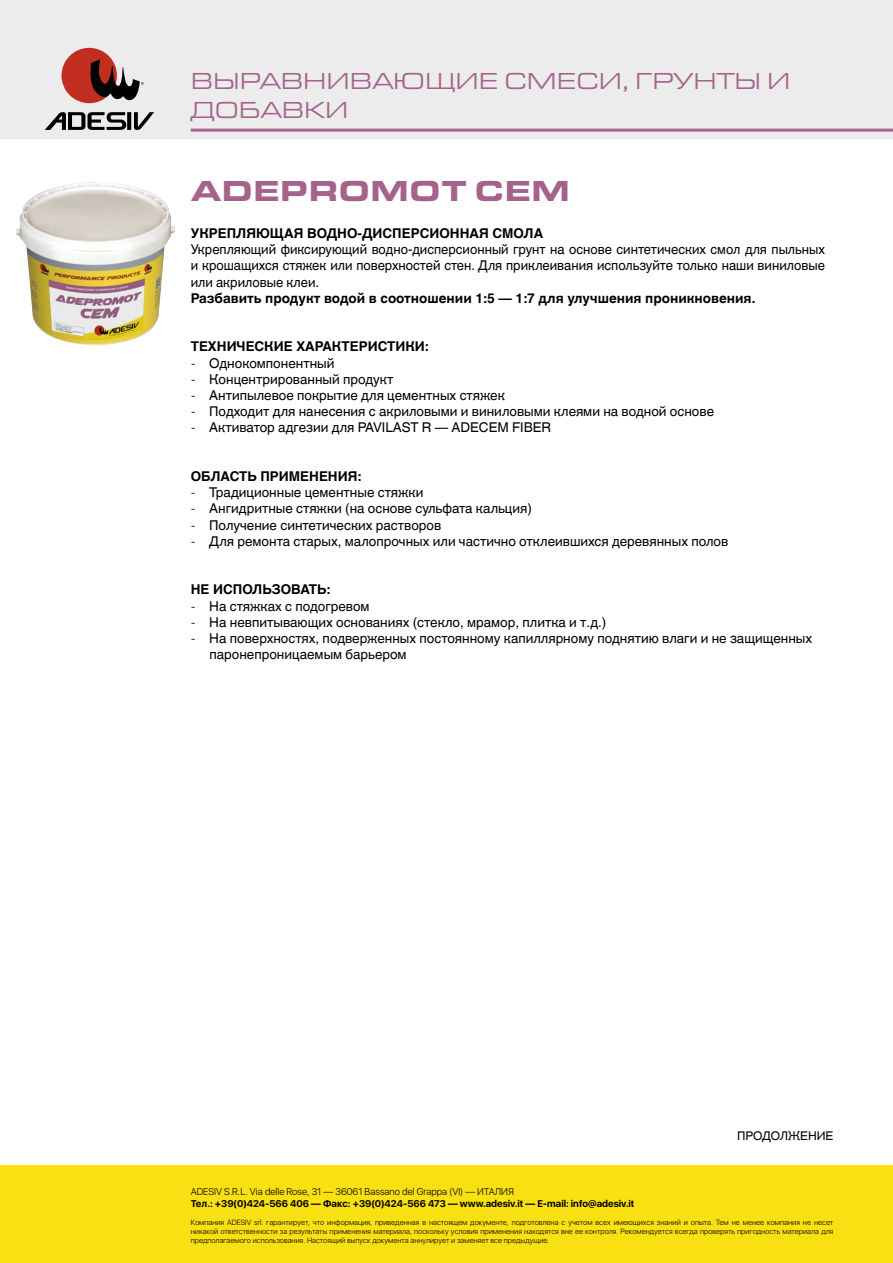
<style>
.page{position:relative;width:893px;height:1263px;background:#fff}
.page>*{position:absolute;margin:0;border:0;box-sizing:border-box;transform-origin:0 0}
.t1{font:900 30px "Eurostile Ext";color:#a5638c}
.t2{font:24px/28.8px "Eurostile Ext";color:#a5638c}
.t3{font:13.5px/16.2px "Helvetica World";color:#010101;text-align:justify}
.t4{font:700 13.5px "Helvetica World";color:#010101}
.t5{font:12px "Helvetica World";color:#010101}
.t6{font:700 9.75px "SFUI Display";color:#010101}
.t7{font:300 9.75px "SFUI Display";color:#010101}
.t8{font:300 7.5px/9px "SFUI Display";color:#010101;text-align:justify}
.s1{font-family:"Helvetica Neue LT Std";font-weight:300}
</style>
<div class="page">
<div style="left:0;top:0;width:893px;height:139px;background:#ececec"></div>
<div style="left:0;top:1165px;width:893px;height:98px;background:#f9e013"></div>
<div style="left:62px;top:48px;width:55px;height:55px;background:#c12d1e;border-radius:50%"></div>
<svg style="left:90px;top:59px;width:54px;height:41px"></svg>
<svg style="left:45px;top:112px;width:109px;height:18px"></svg>
<hr style="left:191px;top:129px;width:702px;height:3px;background:#a5638c">
<img style="left:16px;top:182px;width:159px;height:164px">
<h2 class="t2" style="left:191px;top:65px;width:601px">ВЫРАВНИВАЮЩИЕ СМЕСИ, ГРУНТЫ И<br>ДОБАВКИ</h2>
<h1 class="t1" style="left:191px;top:169px;width:381px">ADEPROMOT CEM</h1>
<p class="t4" style="left:191px;top:225px;width:354px">УКРЕПЛЯЮЩАЯ ВОДНО-ДИСПЕРСИОННАЯ СМОЛА</p>
<p class="t3" style="left:191px;top:241px;width:636px">Укрепляющий фиксирующий водно-дисперсионный грунт на основе синтетических смол для пыльных и крошащихся стяжек или поверхностей стен. Для приклеивания используйте только наши виниловые или акриловые клеи.</p>
<p class="t4" style="left:191px;top:290px;width:566px">Разбавить продукт водой в соотношении 1:5 — 1:7 для улучшения проникновения.</p>
<p class="t4" style="left:191px;top:339px;width:239px">ТЕХНИЧЕСКИЕ ХАРАКТЕРИСТИКИ:</p>
<p class="t3" style="left:191px;top:355px;width:145px"><span class="s1">-</span> Однокомпонентный</p>
<p class="t3" style="left:191px;top:371px;width:204px"><span class="s1">-</span> Концентрированный продукт</p>
<p class="t3" style="left:191px;top:387px;width:316px"><span class="s1">-</span> Антипылевое покрытие для цементных стяжек</p>
<p class="t3" style="left:191px;top:403px;width:525px"><span class="s1">-</span> Подходит для нанесения с акриловыми и виниловыми клеями на водной основе</p>
<p class="t3" style="left:191px;top:420px;width:362px"><span class="s1">-</span> Активатор адгезии для PAVILAST R — ADECEM FIBER</p>
<p class="t4" style="left:191px;top:468px;width:172px">ОБЛАСТЬ ПРИМЕНЕНИЯ:</p>
<p class="t3" style="left:191px;top:484px;width:234px"><span class="s1">-</span> Традиционные цементные стяжки</p>
<p class="t3" style="left:191px;top:501px;width:343px"><span class="s1">-</span> Ангидритные стяжки (на основе сульфата кальция)</p>
<p class="t3" style="left:191px;top:517px;width:252px"><span class="s1">-</span> Получение синтетических растворов</p>
<p class="t3" style="left:191px;top:533px;width:539px"><span class="s1">-</span> Для ремонта старых, малопрочных или частично отклеившихся деревянных полов</p>
<p class="t4" style="left:191px;top:582px;width:141px">НЕ ИСПОЛЬЗОВАТЬ:</p>
<p class="t3" style="left:191px;top:598px;width:180px"><span class="s1">-</span> На стяжках с подогревом</p>
<p class="t3" style="left:191px;top:614px;width:417px"><span class="s1">-</span> На невпитывающих основаниях (стекло, мрамор, плитка и т.д.)</p>
<p class="t3" style="left:209px;top:630px;width:604px;text-indent:-19px"><span class="s1">-</span> На поверхностях, подверженных постоянному капиллярному поднятию влаги и не защищенных паронепроницаемым барьером</p>
<p class="t5" style="left:737px;top:1129px;width:98px">ПРОДОЛЖЕНИЕ</p>
<p class="t7" style="left:191px;top:1185px;width:325px">ADESIV S.R.L. Via delle Rose, 31 — 36061 Bassano del Grappa (VI) — ИТАЛИЯ</p>
<p class="t6" style="left:191px;top:1197px;width:445px">Тел.: +39(0)424-566 406 — Факс: +39(0)424-566 473 — www.adesiv.it — E-mail: info@adesiv.it</p>
<p class="t8" style="left:191px;top:1218px;width:644px">Компания ADESIV srl. гарантирует, что информация, приведенная в настоящем документе, подготовлена с учетом всех имеющихся знаний и опыта. Тем не менее компания не несет никакой ответственности за результаты применения материала, поскольку условия применения находятся вне ее контроля. Рекомендуется всегда проверять пригодность материала для предполагаемого использования. Настоящий выпуск документа аннулирует и заменяет все предыдущие.</p>
</div>
